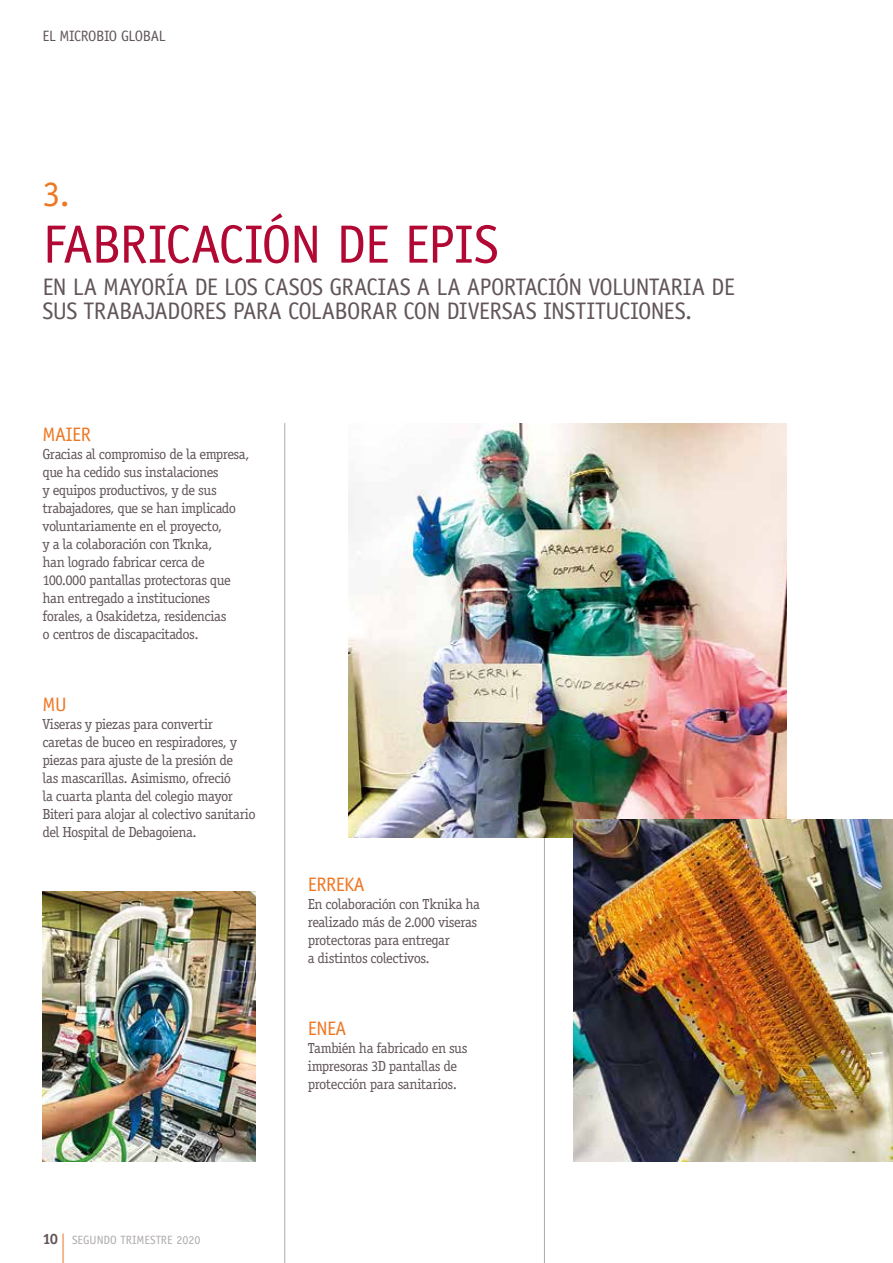
<style>
.page{position:relative;width:893px;height:1263px;background:#fff}
.page>*{position:absolute;margin:0;border:0;box-sizing:border-box;transform-origin:0 0}
.t1{font:54px "Officina Sans Std";letter-spacing:-.03em;color:#b10933}
.t2{font:54px "Officina Serif Std";color:#ee7723;scale:.25 1}
.t3{font:36px "Officina Sans Std";color:#ee7723}
.t4{font:24px/24px "Officina Sans Std";letter-spacing:-.025em;color:#62565b}
.t5{font:19.5px "Officina Sans Std";letter-spacing:-.025em;color:#ee7723}
.t6{font:15px "Officina Sans Std";letter-spacing:-.025em;color:#62565b}
.t7{font:700 15px "Officina Sans Std";color:#62565b}
.t8{font:14.7px/18px "Officina Serif Std";letter-spacing:-.035em;color:#62565b}
.t9{font:12px "Officina Sans Std";color:#afa9ac}
</style>
<div class="page">
<hr style="left:284px;top:423px;width:1px;height:840px;background:#afa9ac">
<hr style="left:544px;top:423px;width:1px;height:840px;background:#afa9ac">
<img style="left:349px;top:423px;width:438px;height:414px">
<img style="left:43px;top:891px;width:213px;height:270px">
<img style="left:573px;top:819px;width:320px;height:342px">
<p class="t6" style="left:43px;top:27px;width:124px">EL MICROBIO GLOBAL</p>
<h2 class="t3" style="left:43px;top:172px;width:29px">3.</h2>
<h1 class="t1" style="left:43px;top:213px;width:458px">FABRICACIÓN DE EPIS</h1>
<h3 class="t4" style="left:43px;top:275px;width:694px">EN LA MAYORÍA DE LOS CASOS GRACIAS A LA APORTACIÓN VOLUNTARIA DE<br>SUS TRABAJADORES PARA COLABORAR CON DIVERSAS INSTITUCIONES.</h3>
<h3 class="t5" style="left:43px;top:423px;width:50px">MAIER</h3>
<p class="t8" style="left:43px;top:445px;width:208px">Gracias al compromiso de la empresa, que ha cedido sus instalaciones<br>y equipos productivos, y de sus trabajadores, que se han implicado voluntariamente en el proyecto,<br>y a la colaboración con Tknka,<br>han logrado fabricar cerca de<br>100.000 pantallas protectoras que han entregado a instituciones forales, a Osakidetza, residencias<br>o centros de discapacitados.</p>
<h3 class="t5" style="left:43px;top:693px;width:26px">MU</h3>
<p class="t8" style="left:43px;top:715px;width:215px">Viseras y piezas para convertir caretas de buceo en respiradores, y piezas para ajuste de la presión de<br>las mascarillas. Asimismo, ofreció<br>la cuarta planta del colegio mayor Biteri para alojar al colectivo sanitario del Hospital de Debagoiena.</p>
<h3 class="t5" style="left:308px;top:873px;width:58px">ERREKA</h3>
<p class="t8" style="left:308px;top:895px;width:173px">En colaboración con Tknika ha realizado más de 2.000 viseras protectoras para entregar<br>a distintos colectivos.</p>
<h3 class="t5" style="left:308px;top:1017px;width:40px">ENEA</h3>
<p class="t8" style="left:308px;top:1039px;width:161px">También ha fabricado en sus impresoras 3D pantallas de protección para sanitarios.</p>
<p class="t7" style="left:43px;top:1229px;width:17px">10</p>
<h1 class="t2" style="left:61px;top:1224px;width:18px">|</h1>
<p class="t9" style="left:72px;top:1233px;width:130px">SEGUNDO TRIMESTRE 2020</p>
</div>
